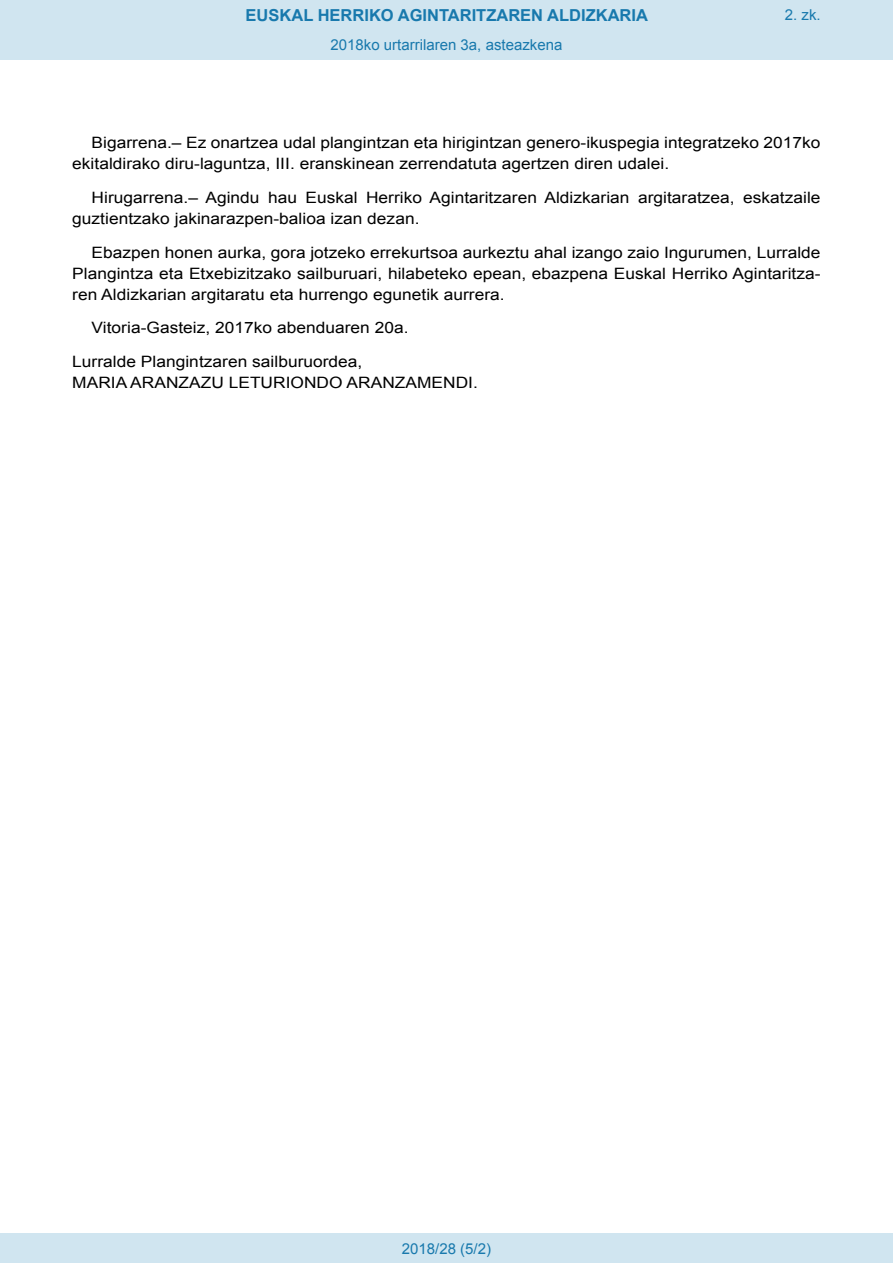
<style>
.page{position:relative;width:893px;height:1263px;background:#fff}
.page>*{position:absolute;margin:0;border:0;box-sizing:border-box;transform-origin:0 0}
.t1{font:700 16.5px "Arial";color:#1879ad}
.BOPVDetalle{font:15.6px/21px "Arial";color:#000;scale:1.11 1}
.BOPVFirmaLugFec{font:15.6px "Arial";color:#000;scale:1.11 1}
.BOPVFirmaPuesto{font:15.6px "Arial";color:#000;scale:1.11 1}
.BOPVFirmaNombre{font:15.6px "Arial";color:#000;scale:1.11 1}
.Paginacion_Centro{font:15px "Arial";color:#1879ad}
</style>
<div class="page">
<div style="left:0;top:0;width:893px;height:60px;background:#d0e5f0"></div>
<div style="left:0;top:1233px;width:893px;height:30px;background:#d0e5f0"></div>
<p class="t1" style="left:246px;top:4px;width:404px">EUSKAL HERRIKO AGINTARITZAREN ALDIZKARIA</p>
<p class="Paginacion_Centro" style="left:331px;top:35px;width:233px">2018ko urtarrilaren 3a, asteazkena</p>
<p class="Paginacion_Centro" style="left:785px;top:5px;width:37px">2. zk.</p>
<p class="BOPVDetalle" style="left:72px;top:132px;width:676px;text-indent:19px">Bigarrena.– Ez onartzea udal plangintzan eta hirigintzan genero-ikuspegia integratzeko 2017ko ekitaldirako diru-laguntza, III. eranskinean zerrendatuta agertzen diren udalei.</p>
<p class="BOPVDetalle" style="left:72px;top:187px;width:676px;text-indent:19px">Hirugarrena.– Agindu hau Euskal Herriko Agintaritzaren Aldizkarian argitaratzea, eskatzaile guztientzako jakinarazpen-balioa izan dezan.</p>
<p class="BOPVDetalle" style="left:72px;top:242px;width:676px;text-align:justify;text-indent:19px">Ebazpen honen aurka, gora jotzeko errekurtsoa aurkeztu ahal izango zaio Ingurumen, Lurralde Plangintza eta Etxebizitzako sailburuari, hilabeteko epean, ebazpena Euskal Herriko Agintaritza&shy;ren Aldizkarian argitaratu eta hurrengo egunetik aurrera.</p>
<p class="BOPVFirmaLugFec" style="left:92px;top:318px;width:287px">Vitoria-Gasteiz, 2017ko abenduaren 20a.</p>
<p class="BOPVFirmaPuesto" style="left:72px;top:351px;width:263px">Lurralde Plangintzaren sailburuordea,</p>
<p class="BOPVFirmaNombre" style="left:72px;top:372px;width:367px">MARIA ARANZAZU LETURIONDO ARANZAMENDI.</p>
<p class="Paginacion_Centro" style="left:402px;top:1238px;width:91px">2018/28 (5/2)</p>
</div>
